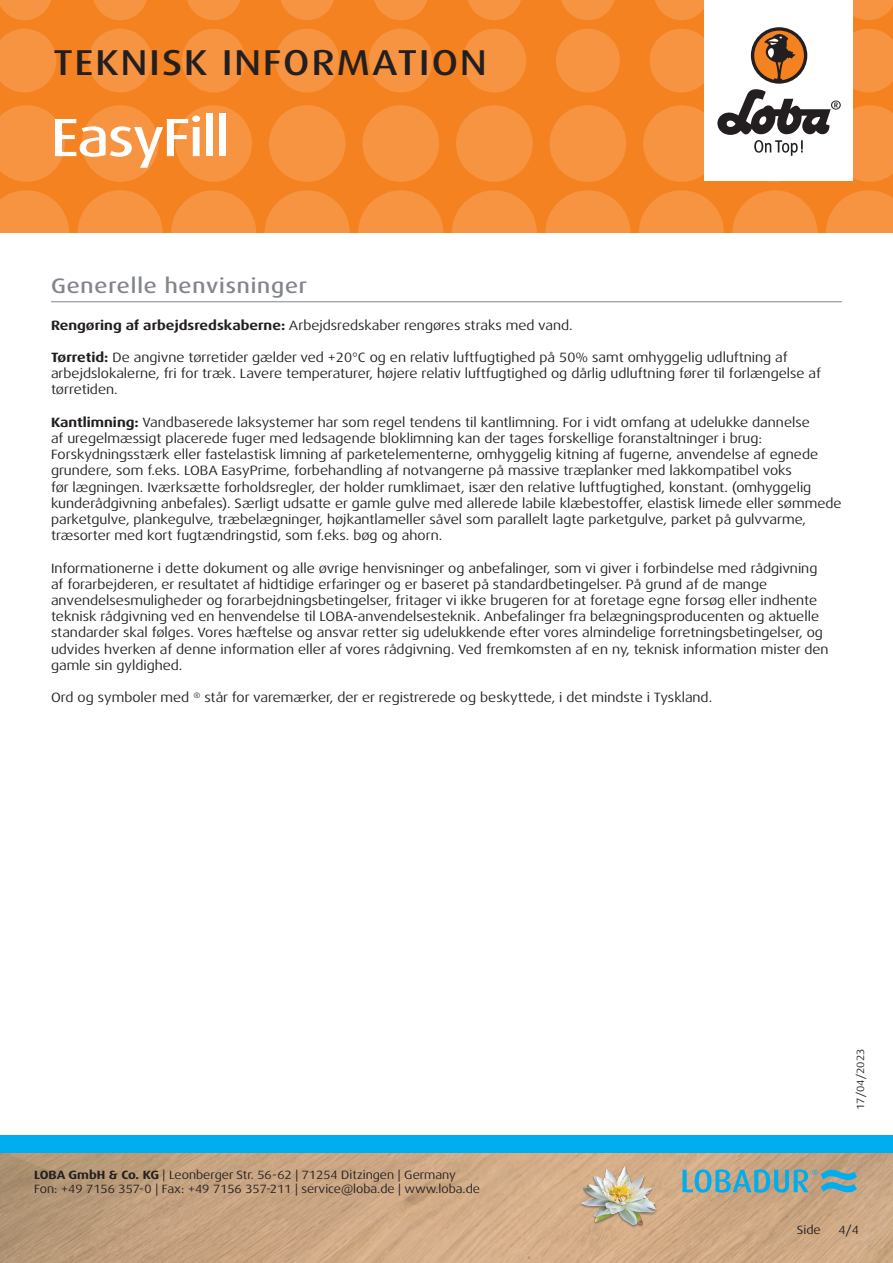
<style>
.page{position:relative;width:893px;height:1263px;background:#fff}
.page>*{position:absolute;margin:0;border:0;box-sizing:border-box;transform-origin:0 0}
.t1{font:500 expanded 54px "Dax Pro";letter-spacing:-.025em;color:#fff}
.t2{font:500 expanded 36px "Dax Pro";letter-spacing:.06em;color:#231f20}
.Titel_grau{font:500 expanded 21px "Dax Pro";letter-spacing:.04em;color:#82858b}
.Text{font:expanded 13.5px/16.2px "Dax Pro";color:#231f20}
.t3{font:expanded 12px/14.4px "Dax Pro";color:#231f20}
.t4{font:expanded 10.5px "Dax Pro";color:#231f20}
.s1{font-weight:700}
</style>
<div class="page">
<div style="left:0;top:0;width:893px;height:233px;background:#f58220"></div>
<svg style="left:0;top:190px;width:69px;height:43px"></svg>
<svg style="left:78px;top:190px;width:85px;height:85px;fill:#f69441"></svg>
<svg style="left:171px;top:190px;width:85px;height:85px;fill:#f69441"></svg>
<svg style="left:265px;top:190px;width:85px;height:85px;fill:#f69441"></svg>
<svg style="left:358px;top:190px;width:85px;height:85px;fill:#f69441"></svg>
<svg style="left:545px;top:190px;width:85px;height:85px;fill:#f69441"></svg>
<svg style="left:452px;top:190px;width:85px;height:85px;fill:#f69441"></svg>
<svg style="left:732px;top:190px;width:85px;height:85px;fill:#f69441"></svg>
<svg style="left:639px;top:190px;width:85px;height:85px;fill:#f69441"></svg>
<svg style="left:826px;top:190px;width:67px;height:43px"></svg>
<svg style="left:0;top:105px;width:65px;height:77px"></svg>
<svg style="left:82px;top:105px;width:76px;height:77px"></svg>
<svg style="left:175px;top:105px;width:77px;height:77px"></svg>
<svg style="left:269px;top:105px;width:76px;height:77px"></svg>
<svg style="left:456px;top:105px;width:77px;height:77px"></svg>
<svg style="left:362px;top:105px;width:77px;height:77px"></svg>
<svg style="left:550px;top:105px;width:76px;height:77px"></svg>
<svg style="left:0;top:29px;width:56px;height:63px"></svg>
<svg style="left:182px;top:29px;width:64px;height:63px"></svg>
<svg style="left:88px;top:29px;width:64px;height:63px"></svg>
<svg style="left:275px;top:29px;width:64px;height:63px"></svg>
<svg style="left:462px;top:29px;width:64px;height:63px"></svg>
<svg style="left:369px;top:29px;width:64px;height:63px"></svg>
<svg style="left:556px;top:29px;width:64px;height:63px"></svg>
<svg style="left:0;top:0;width:51px;height:20px"></svg>
<svg style="left:187px;top:0;width:53px;height:20px"></svg>
<svg style="left:468px;top:0;width:53px;height:20px"></svg>
<svg style="left:655px;top:0;width:49px;height:20px"></svg>
<svg style="left:93px;top:0;width:54px;height:20px"></svg>
<svg style="left:374px;top:0;width:54px;height:20px"></svg>
<svg style="left:281px;top:0;width:53px;height:20px"></svg>
<svg style="left:561px;top:0;width:54px;height:20px"></svg>
<svg style="left:853px;top:0;width:40px;height:20px"></svg>
<img style="left:0;top:1152px;width:893px;height:111px">
<div style="left:0;top:1135px;width:893px;height:17px;background:#00aeef"></div>
<div style="left:704px;top:0;width:149px;height:181px;background:#fff"></div>
<svg style="left:643px;top:29px;width:250px;height:153px"></svg>
<img style="left:578px;top:1161px;width:82px;height:81px">
<svg style="left:682px;top:1169px;width:175px;height:24px;background:#75a8ae"></svg>
<hr style="left:51px;top:301px;width:791px;height:1px;background:#82858b">
<h2 class="t2" style="left:53px;top:40px;width:435px">TEKNISK INFORMATION</h2>
<p class="t1" style="left:51px;top:103px;width:181px">EasyFill</p>
<p class="Titel_grau" style="left:51px;top:272px;width:257px">Generelle henvisninger</p>
<p class="Text" style="left:51px;top:317px;width:523px"><span class="s1">Rengøring af arbejdsredskaberne:</span> Arbejdsredskaber rengøres straks med vand.</p>
<p class="Text" style="left:51px;top:349px;width:771px"><span class="s1">Tørretid:</span> De angivne tørretider gælder ved +20°C og en relativ luftfugtighed på 50% samt omhyggelig udluftning af arbejdslokalerne, fri for træk. Lavere temperaturer, højere relativ luftfugtighed og dårlig udluftning fører til forlængelse af tørretiden.</p>
<p class="Text" style="left:51px;top:414px;width:792px"><span class="s1">Kantlimning:</span> Vandbaserede laksystemer har som regel tendens til kantlimning. For i vidt omfang at udelukke dannelse<br>af uregelmæssigt placerede fuger med ledsagende bloklimning kan der tages forskellige foranstaltninger i brug:<br>Forskydningsstærk eller fastelastisk limning af parketelementerne, omhyggelig kitning af fugerne, anvendelse af egnede grundere, som f.eks. LOBA EasyPrime, forbehandling af notvangerne på massive træplanker med lakkompatibel voks<br>før lægningen. Iværksætte forholdsregler, der holder rumklimaet, især den relative luftfugtighed, konstant. (omhyggelig kunderådgivning anbefales). Særligt udsatte er gamle gulve med allerede labile klæbestoffer, elastisk limede eller sømmede parketgulve, plankegulve, træbelægninger, højkantlameller såvel som parallelt lagte parketgulve, parket på gulvvarme, træsorter med kort fugtændringstid, som f.eks. bøg og ahorn.</p>
<p class="Text" style="left:51px;top:560px;width:779px">Informationerne i dette dokument og alle øvrige henvisninger og anbefalinger, som vi giver i forbindelse med rådgivning af forarbejderen, er resultatet af hidtidige erfaringer og er baseret på standardbetingelser. På grund af de mange anvendelsesmuligheder og forarbejdningsbetingelser, fritager vi ikke brugeren for at foretage egne forsøg eller indhente teknisk rådgivning ved en henvendelse til LOBA-anvendelsesteknik. Anbefalinger fra belægningsproducenten og aktuelle standarder skal følges. Vores hæftelse og ansvar retter sig udelukkende efter vores almindelige forretningsbetingelser, og udvides hverken af denne information eller af vores rådgivning. Ved fremkomsten af en ny, teknisk information mister den gamle sin gyldighed.</p>
<p class="Text" style="left:51px;top:689px;width:663px">Ord og symboler med <sup>®</sup> står for varemærker, der er registrerede og beskyttede, i det mindste i Tyskland.</p>
<p class="t3" style="left:34px;top:1167px;width:447px"><span class="s1">LOBA GmbH &amp; Co. KG</span> | Leonberger Str. 56-62 | 71254 Ditzingen | Germany<br>Fon: +49 7156 357-0 | Fax: +49 7156 357-211 | service@loba.de | www.loba.de</p>
<p class="t4" style="left:854px;top:1110px;width:63px;rotate:-90deg">17/04/2023</p>
<p class="t3" style="left:797px;top:1223px;width:25px">Side</p>
<p class="t3" style="left:838px;top:1223px;width:22px">4/4</p>
</div>
